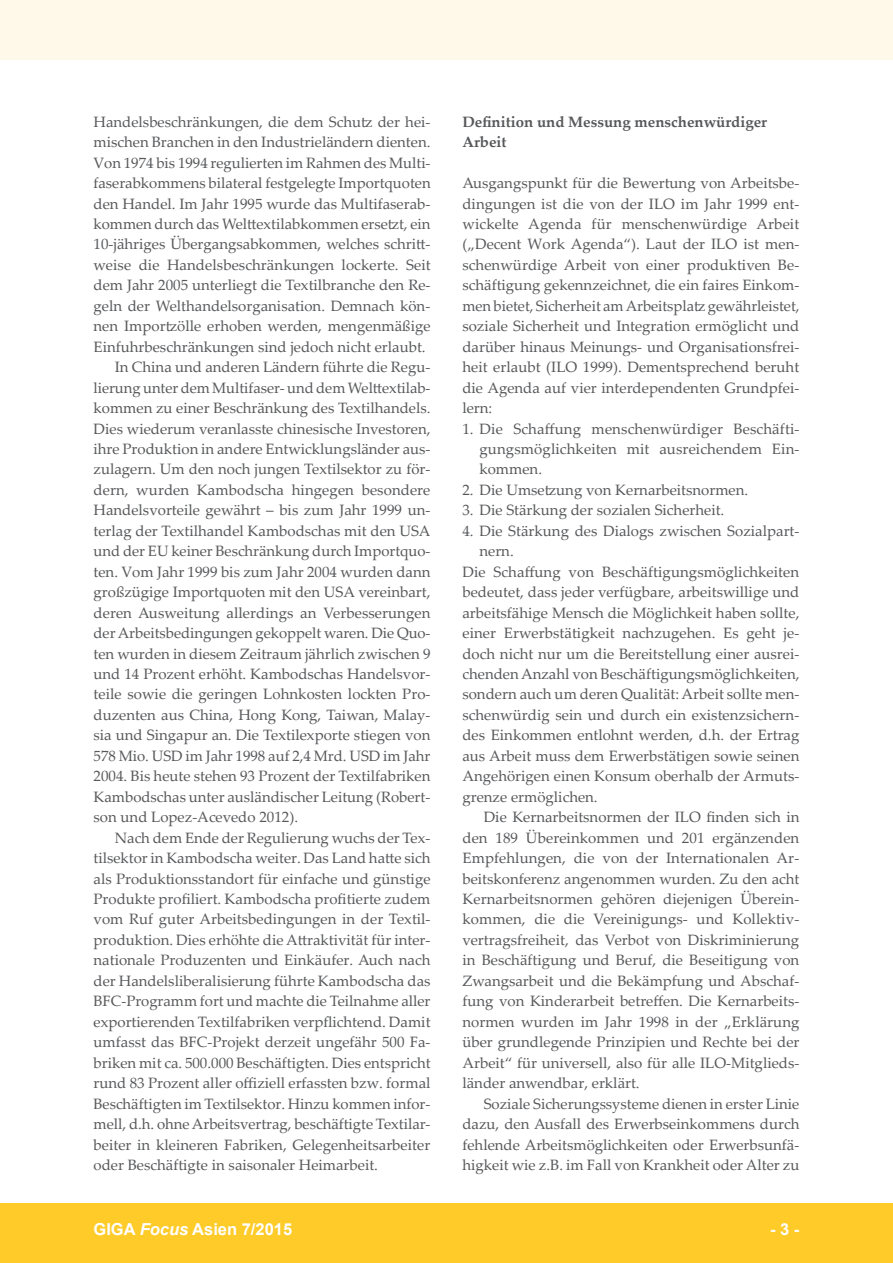
<style>
.page{position:relative;width:893px;height:1263px;background:#fff}
.page>*{position:absolute;margin:0;border:0;box-sizing:border-box;transform-origin:0 0}
.foc__text_fusszeile{font:700 16.5px "Arial";color:#fff}
.foc__text_seitenzahl{font:700 16.5px "Arial";color:#fff}
.foc__text_fliesstext{font:15px/20.4px "Palatino Linotype";color:#57585a;text-align:justify}
.foc__text_1__absatz{font:15px/20.4px "Palatino Linotype";color:#57585a;text-align:justify}
.foc__text_aufzaehlun{font:15px/20.4px "Palatino Linotype";color:#57585a;text-align:justify}
.foc__text_ueberschri{font:700 15px/20.4px "Palatino Linotype";color:#57585a}
.s1{font-style:italic}
</style>
<div class="page">
<div style="left:0;top:1203px;width:893px;height:60px;background:#fecb29"></div>
<div style="left:0;top:0;width:893px;height:60px;background:#fef9e9"></div>
<p class="foc__text_fliesstext" style="left:94px;top:111px;width:339px">Handelsbeschränkungen, die dem Schutz der hei&shy;mischen Branchen in den Industrieländern dienten.<br>Von 1974 bis 1994 regulierten im Rahmen des Multi&shy;faserabkommens bilateral festgelegte Importquoten den Handel. Im Jahr 1995 wurde das Multifaserab&shy;kommen durch das Welttextilabkommen ersetzt, ein 10-jähriges Übergangsabkommen, welches schritt&shy;weise die Handelsbeschränkungen lockerte. Seit dem Jahr 2005 unterliegt die Textilbranche den Re&shy;geln der Welthandelsorganisation. Demnach kön&shy;nen Importzölle erhoben werden, mengenmäßige Einfuhrbeschränkungen sind jedoch nicht erlaubt.</p>
<p class="foc__text_fliesstext" style="left:94px;top:356px;width:338px;text-indent:21px">In China und anderen Ländern führte die Regu&shy;lierung unter dem Multifaser- und dem Welttextilab&shy;kommen zu einer Beschränkung des Textilhandels.<br>Dies wiederum veranlasste chinesische Investoren, ihre Produktion in andere Entwicklungsländer aus&shy;zulagern. Um den noch jungen Textilsektor zu för&shy;dern, wurden Kambodscha hingegen besondere Handelsvorteile gewährt – bis zum Jahr 1999 un&shy;terlag der Textilhandel Kambodschas mit den USA und der EU keiner Beschränkung durch Importquo&shy;ten. Vom Jahr 1999 bis zum Jahr 2004 wurden dann großzügige Importquoten mit den USA vereinbart, deren Ausweitung allerdings an Verbesserungen der Arbeitsbedingungen gekoppelt waren. Die Quo&shy;ten wurden in diesem Zeitraum jährlich zwischen 9 und 14 Prozent erhöht. Kambodschas Handelsvor&shy;teile sowie die geringen Lohnkosten lockten Pro&shy;duzenten aus China, Hong Kong, Taiwan, Malay&shy;sia und Singapur an. Die Textilexporte stiegen von 578 Mio. USD im Jahr 1998 auf 2,4 Mrd. USD im Jahr 2004. Bis heute stehen 93 Prozent der Textilfabriken Kambodschas unter ausländischer Leitung (Robert&shy;son und Lopez-Acevedo 2012).</p>
<p class="foc__text_fliesstext" style="left:94px;top:827px;width:339px;text-indent:21px">Nach dem Ende der Regulierung wuchs der Tex&shy;tilsektor in Kambodscha weiter. Das Land hatte sich als Produktionsstandort für einfache und günstige Produkte profiliert. Kambodscha profitierte zudem vom Ruf guter Arbeitsbedingungen in der Textil&shy;produktion. Dies erhöhte die Attraktivität für inter&shy;nationale Produzenten und Einkäufer. Auch nach der Handelsliberalisierung führte Kambodscha das BFC-Programm fort und machte die Teilnahme aller exportierenden Textilfabriken verpflichtend. Damit umfasst das BFC-Projekt derzeit ungefähr 500 Fa&shy;briken mit ca. 500.000 Beschäftigten. Dies entspricht rund 83 Prozent aller offiziell erfassten bzw. formal Beschäftigten im Textilsektor. Hinzu kommen infor&shy;mell, d.h. ohne Arbeitsvertrag, beschäftigte Textilar&shy;beiter in kleineren Fabriken, Gelegenheitsarbeiter oder Beschäftigte in saisonaler Heimarbeit.</p>
<p class="foc__text_ueberschri" style="left:462px;top:111px;width:306px">Definition und Messung menschenwürdiger<br>Arbeit</p>
<p class="foc__text_1__absatz" style="left:462px;top:172px;width:339px">Ausgangspunkt für die Bewertung von Arbeitsbe&shy;dingungen ist die von der ILO im Jahr 1999 ent&shy;wickelte Agenda für menschenwürdige Arbeit („Decent Work Agenda“). Laut der ILO ist men&shy;schenwürdige Arbeit von einer produktiven Be&shy;schäftigung gekennzeichnet, die ein faires Einkom&shy;men bietet, Sicherheit am Arbeitsplatz gewährleistet, soziale Sicherheit und Integration ermöglicht und darüber hinaus Meinungs- und Organisationsfrei&shy;heit erlaubt (ILO 1999). Dementsprechend beruht die Agenda auf vier interdependenten Grundpfei&shy;lern:</p>
<p class="foc__text_aufzaehlun" style="left:479px;top:418px;width:321px;text-indent:-17px">1. Die Schaffung menschenwürdiger Beschäfti&shy;gungsmöglichkeiten mit ausreichendem Ein&shy;kommen.</p>
<p class="foc__text_aufzaehlun" style="left:462px;top:479px;width:287px">2. Die Umsetzung von Kernarbeitsnormen.</p>
<p class="foc__text_aufzaehlun" style="left:462px;top:499px;width:263px">3. Die Stärkung der sozialen Sicherheit.</p>
<p class="foc__text_aufzaehlun" style="left:479px;top:520px;width:321px;text-indent:-17px">4. Die Stärkung des Dialogs zwischen Sozialpart&shy;nern.</p>
<p class="foc__text_1__absatz" style="left:462px;top:561px;width:339px">Die Schaffung von Beschäftigungsmöglichkeiten bedeutet, dass jeder verfügbare, arbeitswillige und arbeitsfähige Mensch die Möglichkeit haben sollte, einer Erwerbstätigkeit nachzugehen. Es geht je&shy;doch nicht nur um die Bereitstellung einer ausrei&shy;chenden Anzahl von Beschäftigungsmöglichkeiten, sondern auch um deren Qualität: Arbeit sollte men&shy;schenwürdig sein und durch ein existenzsichern&shy;des Einkommen entlohnt werden, d.h. der Ertrag aus Arbeit muss dem Erwerbstätigen sowie seinen Angehörigen einen Konsum oberhalb der Armuts&shy;grenze ermöglichen.</p>
<p class="foc__text_fliesstext" style="left:462px;top:806px;width:339px;text-indent:21px">Die Kernarbeitsnormen der ILO finden sich in den 189 Übereinkommen und 201 ergänzenden Empfehlungen, die von der Internationalen Ar&shy;beitskonferenz angenommen wurden. Zu den acht Kernarbeitsnormen gehören diejenigen Überein&shy;kommen, die die Vereinigungs- und Kollektiv&shy;vertragsfreiheit, das Verbot von Diskriminierung in Beschäftigung und Beruf, die Beseitigung von Zwangsarbeit und die Bekämpfung und Abschaf&shy;fung von Kinderarbeit betreffen. Die Kernarbeits&shy;normen wurden im Jahr 1998 in der „Erklärung über grundlegende Prinzipien und Rechte bei der Arbeit“ für universell, also für alle ILO-Mitglieds&shy;länder anwendbar, erklärt.</p>
<p class="foc__text_fliesstext" style="left:462px;top:1093px;width:338px;text-indent:21px">Soziale Sicherungssysteme dienen in erster Linie dazu, den Ausfall des Erwerbseinkommens durch fehlende Arbeitsmöglichkeiten oder Erwerbsunfä&shy;higkeit wie z.B. im Fall von Krankheit oder Alter zu</p>
<p class="foc__text_fusszeile" style="left:94px;top:1218px;width:200px">GIGA <span class="s1">Focus</span> Asien 7/2015</p>
<p class="foc__text_seitenzahl" style="left:770px;top:1218px;width:31px">- 3 -</p>
</div>
